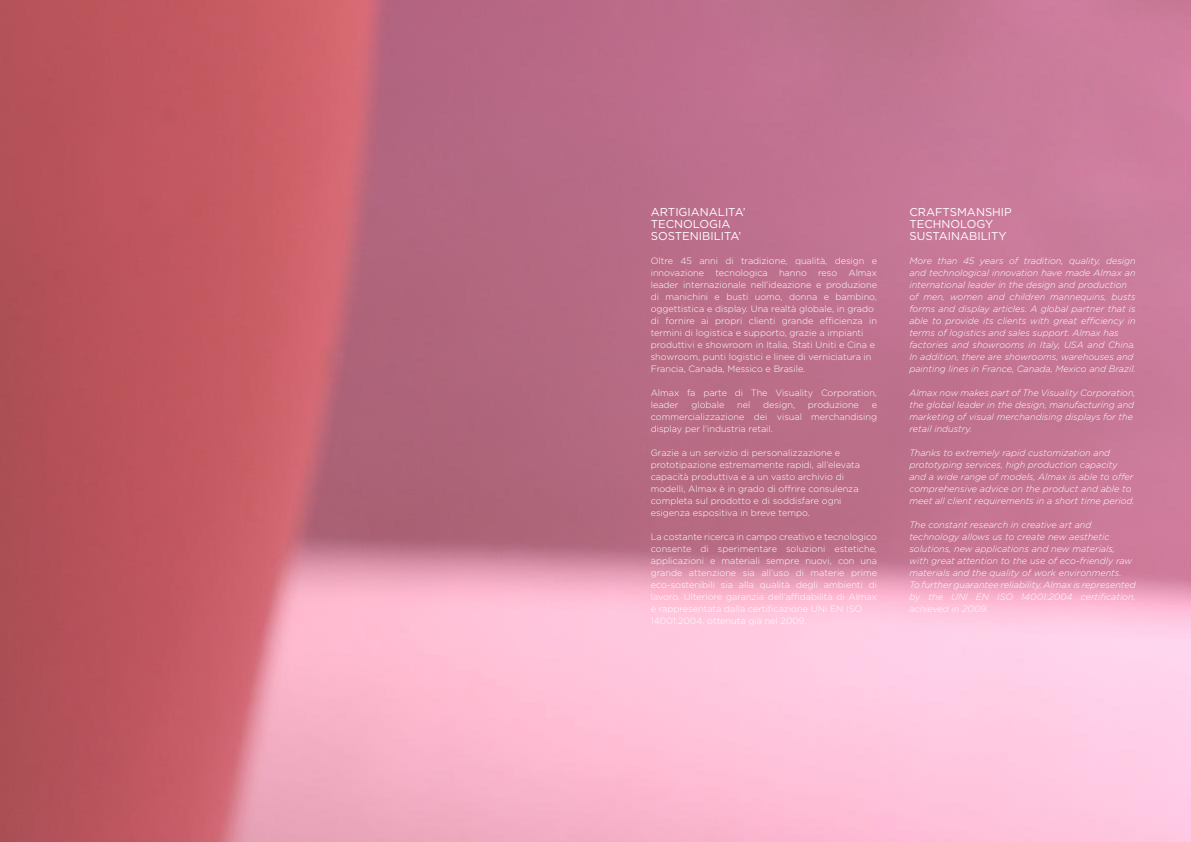
<style>
.page{position:relative;width:1191px;height:842px;background:#fff}
.page>*{position:absolute;margin:0;border:0;box-sizing:border-box;transform-origin:0 0}
.t1{font:11.4px/12px "Gotham";color:#fff}
.t2{font:300 9.1px/12px "Gotham";color:#fff}
.t3{font:italic 300 9.1px/12px "Gotham";color:#fff}
</style>
<div class="page">
<img style="left:0;top:0;width:1191px;height:842px">
<p class="t1" style="left:651px;top:206px;width:96px">ARTIGIANALITA’<br>TECNOLOGIA<br>SOSTENIBILITA’</p>
<p class="t2" style="left:651px;top:255px;width:228px">Oltre 45 anni di tradizione, qualità, design e innovazione tecnologica hanno reso Almax leader internazionale nell’ideazione e produzione di manichini e busti uomo, donna e bambino, oggettistica e display. Una realtà globale, in grado di fornire ai propri clienti grande efficienza in termini di logistica e supporto, grazie a impianti produttivi e showroom in Italia, Stati Uniti e Cina e showroom, punti logistici e linee di verniciatura in Francia, Canada, Messico e Brasile.</p>
<p class="t2" style="left:651px;top:387px;width:228px">Almax fa parte di The Visuality Corporation, leader</p>
<p class="t2" style="left:691px;top:399px;width:34px">globale</p>
<p class="t2" style="left:737px;top:399px;width:15px">nel</p>
<p class="t2" style="left:763px;top:399px;width:33px">design,</p>
<p class="t2" style="left:808px;top:399px;width:52px">produzione</p>
<p class="t2" style="left:651px;top:399px;width:228px;text-align:justify;text-indent:221px">e commercializzazione dei visual merchandising display per l’industria retail.</p>
<p class="t2" style="left:651px;top:447px;width:211px">Grazie a un servizio di personalizzazione e prototipazione estremamente rapidi, all’elevata capacità produttiva e a un vasto archivio di modelli, Almax è in grado di offrire consulenza completa sul prodotto e di soddisfare ogni esigenza espositiva in breve tempo.</p>
<p class="t2" style="left:651px;top:531px;width:228px">La costante ricerca in campo creativo e tecnologico consente di sperimentare soluzioni estetiche, applicazioni e materiali sempre nuovi, con una grande attenzione sia all’uso di materie prime eco-sostenibili sia alla qualità degli ambienti di lavoro. Ulteriore garanzia dell’affidabilità di Almax è rappresentata dalla certificazione UNI EN ISO 14001:2004, ottenuta già nel 2009.</p>
<p class="t1" style="left:909px;top:206px;width:104px">CRAFTSMANSHIP<br>TECHNOLOGY<br>SUSTAINABILITY</p>
<p class="t3" style="left:909px;top:255px;width:228px">More than 45 years of tradition, quality, design and technological innovation have made Almax an international leader in the design and production of men, women and children mannequins, busts forms and display articles. A global partner that is able to provide its clients with great efficiency in terms of logistics and sales support. Almax has factories and showrooms in Italy, USA and China.<br>In addition, there are showrooms, warehouses and painting lines in France, Canada, Mexico and Brazil.</p>
<p class="t3" style="left:909px;top:387px;width:228px">Almax now makes part of The Visuality Corporation, the global leader in the design, manufacturing and marketing of visual merchandising displays for the retail industry.</p>
<p class="t3" style="left:909px;top:447px;width:227px">Thanks to extremely rapid customization and prototyping services, high production capacity and a wide range of models, Almax is able to offer comprehensive advice on the product and able to meet all client requirements in a short time period.</p>
<p class="t3" style="left:909px;top:519px;width:228px">The constant research in creative art and technology allows us to create new aesthetic solutions, new applications and new materials, with great attention to the use of eco-friendly raw materials and the quality of work environments.<br>To further guarantee reliability, Almax is represented by the UNI EN ISO 14001:2004 certification, achieved in 2009.</p>
</div>
